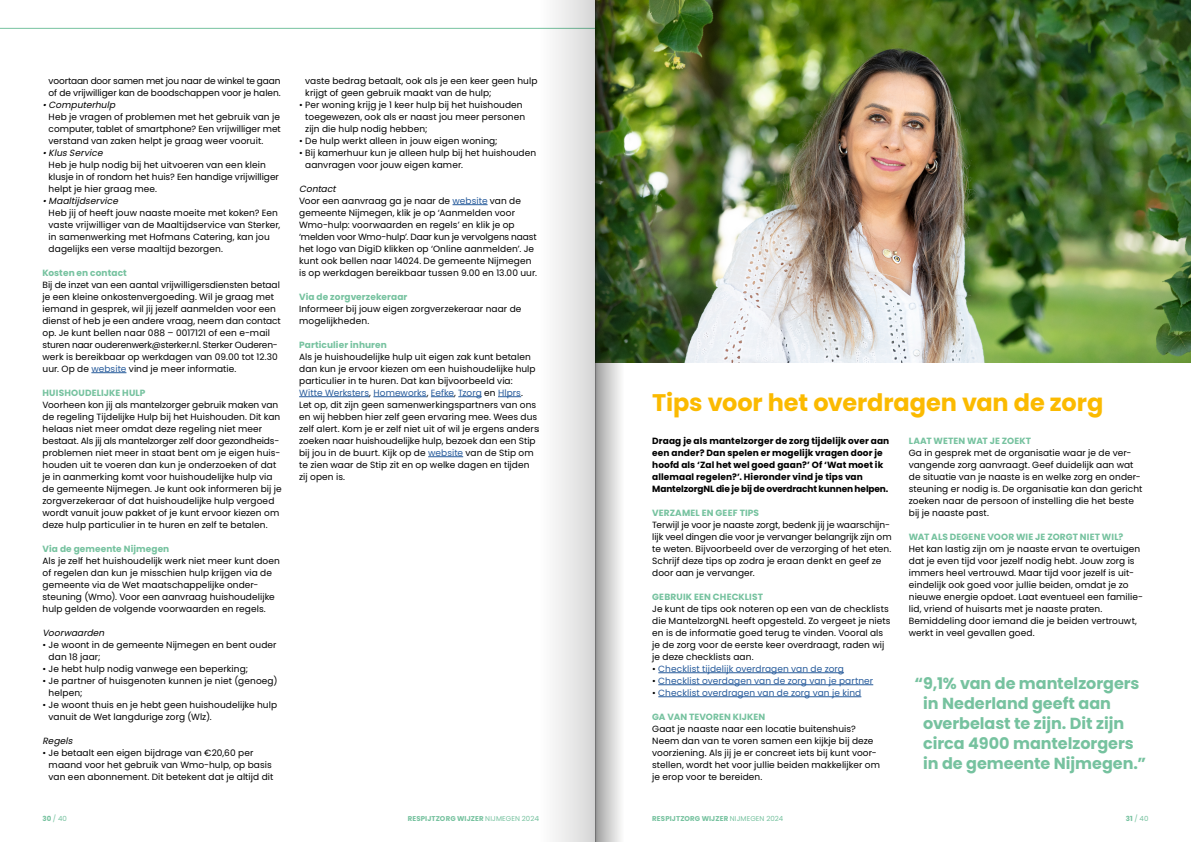
<style>
.page{position:relative;width:1191px;height:842px;background:#fff}
.page>*{position:absolute;margin:0;border:0;box-sizing:border-box;transform-origin:0 0}
.t1{font:700 24px "Poppins";letter-spacing:-.005em;color:#fbba00}
.t2{font:700 16px/20px "Poppins";color:#76c29f}
.t3{font:9px/12px "Poppins";letter-spacing:.01em;color:#000}
.t4{font:700 9px/12px "Poppins";letter-spacing:.01em;color:#000}
.t5{font:700 9px "Poppins";letter-spacing:.01em;color:#76c29f}
.t6{font:9px "Poppins";letter-spacing:.01em;color:#275b9b}
.t7{font:9px/12px "Poppins";letter-spacing:-.01em;color:#000}
.t8{font:italic 9px "Poppins";color:#000}
.t9{font:700 7px "Poppins";letter-spacing:.015em;color:#76c29f}
.t10{font:7px "Poppins";color:#76c29f}
.s1{color:#275b9b}
.s2{font-style:italic}
.s3{color:#000}
.s4{font-weight:700}
.s5{font-weight:400}
</style>
<div class="page">
<hr style="left:91px;top:372px;width:35px;height:1px;background:#275b9b">
<hr style="left:452px;top:204px;width:35px;height:1px;background:#275b9b">
<hr style="left:299px;top:396px;width:70px;height:1px;background:#275b9b">
<hr style="left:373px;top:396px;width:54px;height:1px;background:#275b9b">
<svg style="left:431px;top:396px;width:51px;height:1px"></svg>
<svg style="left:498px;top:396px;width:23px;height:1px"></svg>
<hr style="left:428px;top:456px;width:35px;height:1px;background:#275b9b">
<hr style="left:658px;top:672px;width:186px;height:1px;background:#275b9b">
<hr style="left:658px;top:684px;width:215px;height:1px;background:#275b9b">
<hr style="left:658px;top:696px;width:203px;height:1px;background:#275b9b">
<hr style="left:0;top:28px;width:596px;height:1px;background:#76c29f">
<img style="left:624px;top:0;width:567px;height:363px">
<div style="left:539px;top:0;width:56px;height:842px;background:linear-gradient(to right,#fff,#d7d7d7)"></div>
<svg style="left:595px;top:0;width:29px;height:842px;background:#87917e"></svg>
<p class="t7" style="left:49px;top:75px;width:234px">voortaan door samen met jou naar de winkel te gaan of de vrijwilliger kan de boodschappen voor je halen.</p>
<p class="t8" style="left:43px;top:100px;width:77px">•Computerhulp</p>
<p class="t3" style="left:49px;top:111px;width:234px;text-align:justify">Heb je vragen of problemen met het gebruik van je computer, tablet of smartphone? Een vrijwilliger met verstand van zaken helpt je graag weer vooruit.</p>
<p class="t8" style="left:43px;top:148px;width:64px">•KlusService</p>
<p class="t3" style="left:49px;top:159px;width:232px">Heb je hulp nodig bij het uitvoeren van een klein klusje in of rondom het huis? Een handige vrijwilliger helpt je hier graag mee.</p>
<p class="t8" style="left:43px;top:196px;width:80px">•Maaltijdservice</p>
<p class="t3" style="left:49px;top:207px;width:233px">Heb jij of heeft jouw naaste moeite met koken? Een vaste vrijwilliger van de Maaltijdservice van Sterker, in samenwerking met Hofmans Catering, kan jou dagelijks een verse maaltijd bezorgen.</p>
<p class="t5" style="left:43px;top:268px;width:86px">Kosten en contact</p>
<p class="t3" style="left:43px;top:279px;width:240px">Bij de inzet van een aantal vrijwilligersdiensten betaal je een kleine onkostenvergoeding. Wil je graag met iemand in gesprek, wil jij jezelf aanmelden voor een dienst of heb je een andere vraag, neem dan contact op. Je kunt bellen naar 088 – 0017121 of een e-mail sturen naar ouderenwerk@sterker.nl. Sterker Ouderen&shy;werk is bereikbaar op werkdagen van 09.00 tot 12.30 uur. Op de <span class="s1">website</span> vind je meer informatie.</p>
<p class="t5" style="left:43px;top:388px;width:105px">HUISHOUDELIJKE HULP</p>
<p class="t3" style="left:43px;top:399px;width:241px">Voorheen kon jij als mantelzorger gebruik maken van de regeling Tijdelijke Hulp bij het Huishouden. Dit kan helaas niet meer omdat deze regeling niet meer bestaat. Als jij als mantelzorger zelf door gezondheids&shy;problemen niet meer in staat bent om je eigen huis&shy;houden uit te voeren dan kun je onderzoeken of dat je in aanmerking komt voor huishoudelijke hulp via de gemeente Nijmegen. Je kunt ook informeren bij je zorgverzekeraar of dat huishoudelijke hulp vergoed wordt vanuit jouw pakket of je kunt ervoor kiezen om deze hulp particulier in te huren en zelf te betalen.</p>
<p class="t5" style="left:43px;top:544px;width:128px">Via de gemeente Nijmegen</p>
<p class="t3" style="left:43px;top:555px;width:239px">Als je zelf het huishoudelijk werk niet meer kunt doen of regelen dan kun je misschien hulp krijgen via de gemeente via de Wet maatschappelijke onder&shy;steuning (Wmo). Voor een aanvraag huishoudelijke hulp gelden de volgende voorwaarden en regels.</p>
<p class="t8" style="left:43px;top:628px;width:66px">Voorwaarden</p>
<p class="t3" style="left:49px;top:639px;width:229px;text-indent:-6px">• Je woont in de gemeente Nijmegen en bent ouder dan 18 jaar;</p>
<p class="t3" style="left:43px;top:663px;width:207px">• Je hebt hulp nodig vanwege een beperking;</p>
<p class="t3" style="left:49px;top:675px;width:230px;text-indent:-6px">• Je partner of huisgenoten kunnen je niet (genoeg) helpen;</p>
<p class="t3" style="left:49px;top:699px;width:230px;text-indent:-6px">• Je woont thuis en je hebt geen huishoudelijke hulp vanuit de Wet langdurige zorg (Wlz).</p>
<p class="t8" style="left:43px;top:736px;width:34px">Regels</p>
<p class="t3" style="left:49px;top:747px;width:226px;text-indent:-6px">• Je betaalt een eigen bijdrage van €20,60 per maand voor het gebruik van Wmo-hulp, op basis van een abonnement. Dit betekent dat je altijd dit</p>
<p class="t3" style="left:305px;top:75px;width:234px">vaste bedrag betaalt, ook als je een keer geen hulp krijgt of geen gebruik maakt van de hulp;</p>
<p class="t3" style="left:305px;top:99px;width:221px;text-indent:-6px">• Per woning krijg je 1 keer hulp bij het huishouden toegewezen, ook als er naast jou meer personen zijn die hulp nodig hebben;</p>
<p class="t3" style="left:299px;top:135px;width:200px">• De hulp werkt alleen in jouw eigen woning;</p>
<p class="t3" style="left:305px;top:147px;width:232px;text-indent:-6px">• Bij kamerhuur kun je alleen hulp bij het huishouden aanvragen voor jouw eigen kamer.</p>
<p class="t3" style="left:299px;top:183px;width:239px"><span class="s2">Contact<br></span>Voor een aanvraag ga je naar de <span class="s1">website</span> van de gemeente Nijmegen, klik je op ‘Aanmelden voor Wmo-hulp: voorwaarden en regels’ en klik je op ‘melden voor Wmo-hulp’. Daar kun je vervolgens naast het logo van DigiD klikken op ‘Online aanmelden’. Je kunt ook bellen naar 14024. De gemeente Nijmegen is op werkdagen bereikbaar tussen 9.00 en 13.00 uur.</p>
<p class="t5" style="left:299px;top:292px;width:110px">Via de zorgverzekeraar</p>
<p class="t3" style="left:299px;top:303px;width:224px">Informeer bij jouw eigen zorgverzekeraar naar de mogelijkheden.</p>
<p class="t5" style="left:299px;top:340px;width:89px">Particulier inhuren</p>
<p class="t3" style="left:299px;top:351px;width:241px">Als je huishoudelijke hulp uit eigen zak kunt betalen dan kun je ervoor kiezen om een huishoudelijke hulp particulier in te huren. Dat kan bijvoorbeeld via:<br><span class="s1">Witte Werksters</span>, <span class="s1">Homeworks</span>, <span class="s1">Eefke</span>, <span class="s1">Tzorg</span> en <span class="s1">Hlprs</span>.<br>Let op, dit zijn geen samenwerkingspartners van ons en wij hebben hier zelf geen ervaring mee. Wees dus zelf alert. Kom je er zelf niet uit of wil je ergens anders zoeken naar huishoudelijke hulp, bezoek dan een Stip bij jou in de buurt. Kijk op de <span class="s1">website</span> van de Stip om te zien waar de Stip zit en op welke dagen en tijden zij open is.</p>
<h1 class="t1" style="left:652px;top:388px;width:452px">Tips voor het overdragen van de zorg</h1>
<p class="t4" style="left:652px;top:435px;width:239px">Draag je als mantelzorger de zorg tijdelijk over aan een ander? Dan spelen er mogelijk vragen door je hoofd als ‘Zal het wel goed gaan?’ Of ‘Wat moet ik allemaal regelen?’. Hieronder vind je tips van MantelzorgNL die je bij de overdracht kunnen helpen.</p>
<p class="t5" style="left:652px;top:508px;width:108px">VERZAMEL EN GEEF TIPS</p>
<p class="t3" style="left:652px;top:519px;width:241px">Terwijl je voor je naaste zorgt, bedenk jij je waarschijn&shy;lijk veel dingen die voor je vervanger belangrijk zijn om te weten. Bijvoorbeeld over de verzorging of het eten.<br>Schrijf deze tips op zodra je eraan denkt en geef ze door aan je vervanger.</p>
<p class="t5" style="left:652px;top:592px;width:112px">GEBRUIK EEN CHECKLIST</p>
<p class="t3" style="left:652px;top:603px;width:240px">Je kunt de tips ook noteren op een van de checklists die MantelzorgNL heeft opgesteld. Zo vergeet je niets en is de informatie goed terug te vinden. Vooral als je de zorg voor de eerste keer overdraagt, raden wij je deze checklists aan.</p>
<p class="t6" style="left:652px;top:664px;width:193px"><span class="s3">•</span> Checklist tijdelijk overdragen van de zorg</p>
<p class="t6" style="left:652px;top:676px;width:222px"><span class="s3">•</span> Checklist overdagen van de zorg van je partner</p>
<p class="t6" style="left:652px;top:688px;width:211px"><span class="s3">•</span> Checklist overdragen van de zorg van je kind</p>
<p class="t5" style="left:652px;top:712px;width:115px">GA VAN TEVOREN KIJKEN</p>
<p class="t3" style="left:652px;top:723px;width:229px">Gaat je naaste naar een locatie buitenshuis?<br>Neem dan van te voren samen een kijkje bij deze voorziening. Als jij je er concreet iets bij kunt voor&shy;stellen, wordt het voor jullie beiden makkelijker om je erop voor te bereiden.</p>
<p class="t5" style="left:909px;top:436px;width:124px">LAAT WETEN WAT JE ZOEKT</p>
<p class="t3" style="left:909px;top:447px;width:235px">Ga in gesprek met de organisatie waar je de ver&shy;vangende zorg aanvraagt. Geef duidelijk aan wat de situatie van je naaste is en welke zorg en onder&shy;steuning er nodig is. De organisatie kan dan gericht zoeken naar de persoon of instelling die het beste bij je naaste past.</p>
<p class="t5" style="left:909px;top:532px;width:216px">WAT ALS DEGENE VOOR WIE JE ZORGT NIET WIL?</p>
<p class="t3" style="left:909px;top:543px;width:234px">Het kan lastig zijn om je naaste ervan te overtuigen dat je even tijd voor jezelf nodig hebt. Jouw zorg is immers heel vertrouwd. Maar tijd voor jezelf is uit&shy;eindelijk ook goed voor jullie beiden, omdat je zo nieuwe energie opdoet. Laat eventueel een familie&shy;lid, vriend of huisarts met je naaste praten.<br>Bemiddeling door iemand die je beiden vertrouwt, werkt in veel gevallen goed.</p>
<h2 class="t2" style="left:923px;top:673px;width:224px;text-indent:-9px">“9,1% van de mantelzorgers in Nederland geeft aan overbelast te zijn. Dit zijn circa 4900 mantelzorgers in de gemeente Nijmegen.”</h2>
<p class="t10" style="left:43px;top:814px;width:26px"><span class="s4">30</span> / 40</p>
<p class="t9" style="left:408px;top:814px;width:133px">RESPIJTZORG WIJZER <span class="s5">NIJMEGEN 2024</span></p>
<p class="t9" style="left:652px;top:814px;width:133px">RESPIJTZORG WIJZER <span class="s5">NIJMEGEN 2024</span></p>
<p class="t10" style="left:1126px;top:814px;width:24px"><span class="s4">31</span> / 40</p>
</div>
